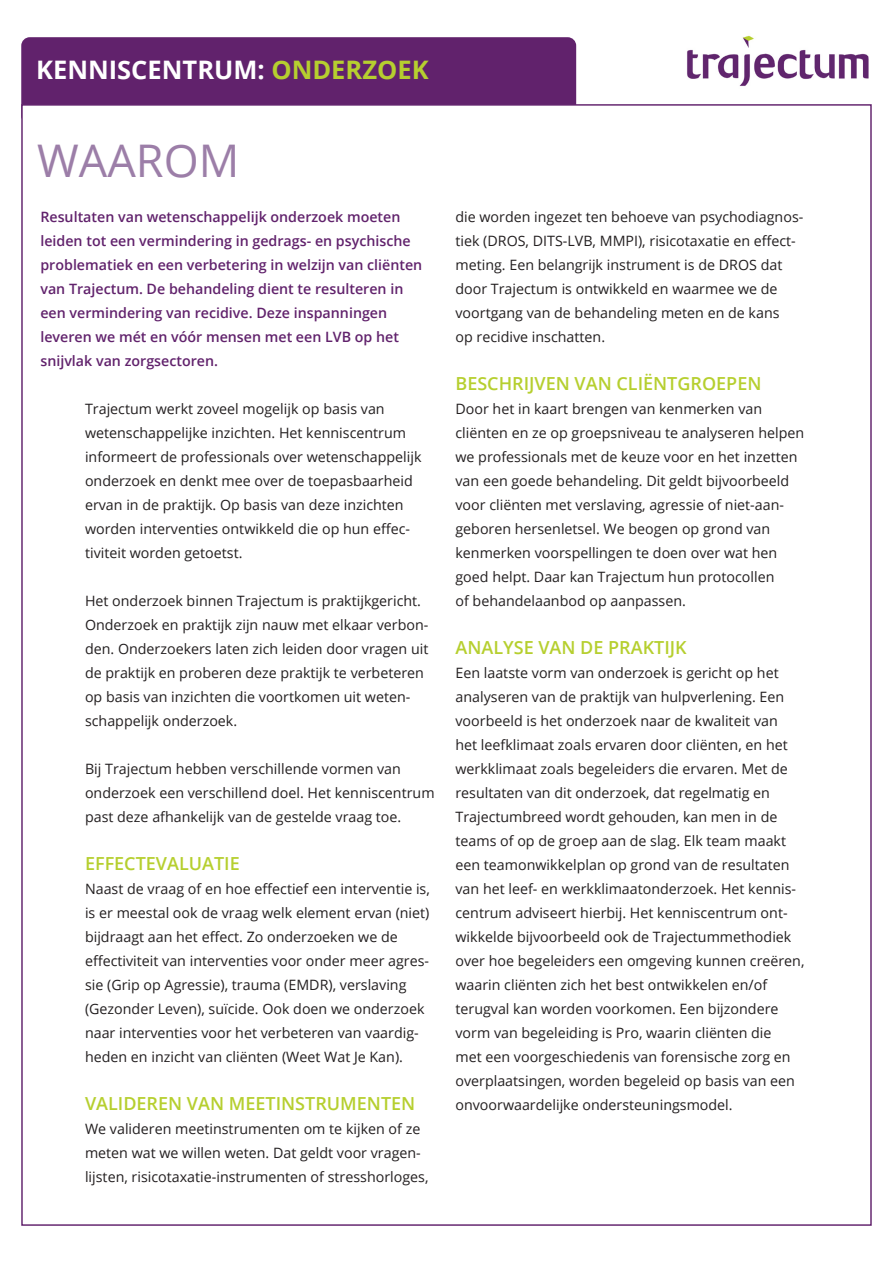
<style>
.page{position:relative;width:893px;height:1263px;background:#fff}
.page>*{position:absolute;margin:0;border:0;box-sizing:border-box;transform-origin:0 0}
.t1{font:45px "Open Sans";color:#9c7ea8}
.t2{font:700 25.5px "Open Sans";color:#fff}
.t3{font:600 18px "Open Sans";color:#b6cf2f}
.t4{font:14.25px/24px "Open Sans";color:#231f20}
.t5{font:600 14.25px/24px "Open Sans";color:#61226c}
.s1{color:#b6cf2f}
</style>
<div class="page">
<img style="left:687px;top:35px;width:182px;height:51px">
<div style="left:21px;top:37px;width:555px;height:87px;background:#61226c;border-radius:9px"></div>
<div style="left:21px;top:104px;width:851px;height:1122px;background:#fff;border:1px solid #61226c"></div>
<h2 class="t2" style="left:36px;top:52px;width:394px">KENNISCENTRUM: <span class="s1">ONDERZOEK</span></h2>
<h1 class="t1" style="left:37px;top:130px;width:204px">WAAROM</h1>
<p class="t5" style="left:40px;top:205px;width:383px">Resultaten van wetenschappelijk onderzoek moeten leiden tot een vermindering in gedrags- en psychische problematiek en een verbetering in welzijn van cliënten van Trajectum. De behandeling dient te resulteren in een vermindering van recidive. Deze inspanningen leveren we mét en vóór mensen met een LVB op het snijvlak van zorgsectoren.</p>
<p class="t4" style="left:85px;top:396px;width:338px">Trajectum werkt zoveel mogelijk op basis van wetenschappelijke inzichten. Het kenniscentrum informeert de professionals over wetenschappelijk onderzoek en denkt mee over de toepasbaarheid ervan in de praktijk. Op basis van deze inzichten worden interventies ontwikkeld die op hun effec&shy;tiviteit worden getoetst.</p>
<p class="t4" style="left:85px;top:588px;width:345px">Het onderzoek binnen Trajectum is praktijkgericht.<br>Onderzoek en praktijk zijn nauw met elkaar verbon&shy;den. Onderzoekers laten zich leiden door vragen uit de praktijk en proberen deze praktijk te verbeteren op basis van inzichten die voortkomen uit weten&shy;schappelijk onderzoek.</p>
<p class="t4" style="left:85px;top:756px;width:351px">Bij Trajectum hebben verschillende vormen van onderzoek een verschillend doel. Het kenniscentrum past deze afhankelijk van de gestelde vraag toe.</p>
<p class="t3" style="left:85px;top:851px;width:156px">EFFECTEVALUATIE</p>
<p class="t4" style="left:85px;top:876px;width:346px">Naast de vraag of en hoe effectief een interventie is, is er meestal ook de vraag welk element ervan (niet) bijdraagt aan het effect. Zo onderzoeken we de effectiviteit van interventies voor onder meer agres&shy;sie (Grip op Agressie), trauma (EMDR), verslaving (Gezonder Leven), suïcide. Ook doen we onderzoek naar interventies voor het verbeteren van vaardig&shy;heden en inzicht van cliënten (Weet Wat Je Kan).</p>
<p class="t3" style="left:85px;top:1091px;width:332px">VALIDEREN VAN MEETINSTRUMENTEN</p>
<p class="t4" style="left:85px;top:1116px;width:345px">We valideren meetinstrumenten om te kijken of ze meten wat we willen weten. Dat geldt voor vragen&shy;lijsten, risicotaxatie-instrumenten of stresshorloges,</p>
<p class="t4" style="left:455px;top:204px;width:349px">die worden ingezet ten behoeve van psychodiagnos&shy;tiek (DROS, DITS-LVB, MMPI), risicotaxatie en effect&shy;meting. Een belangrijk instrument is de DROS dat door Trajectum is ontwikkeld en waarmee we de voortgang van de behandeling meten en de kans<br>op recidive inschatten.</p>
<p class="t3" style="left:455px;top:371px;width:307px">BESCHRIJVEN VAN CLIËNTGROEPEN</p>
<p class="t4" style="left:455px;top:396px;width:350px">Door het in kaart brengen van kenmerken van cliënten en ze op groepsniveau te analyseren helpen we professionals met de keuze voor en het inzetten van een goede behandeling. Dit geldt bijvoorbeeld voor cliënten met verslaving, agressie of niet-aan&shy;geboren hersenletsel. We beogen op grond van kenmerken voorspellingen te doen over wat hen goed helpt. Daar kan Trajectum hun protocollen<br>of behandelaanbod op aanpassen.</p>
<p class="t3" style="left:455px;top:635px;width:233px">ANALYSE VAN DE PRAKTIJK</p>
<p class="t4" style="left:455px;top:660px;width:351px">Een laatste vorm van onderzoek is gericht op het analyseren van de praktijk van hulpverlening. Een voorbeeld is het onderzoek naar de kwaliteit van<br>het leefklimaat zoals ervaren door cliënten, en het werkklimaat zoals begeleiders die ervaren. Met de resultaten van dit onderzoek, dat regelmatig en Trajectumbreed wordt gehouden, kan men in de teams of op de groep aan de slag. Elk team maakt een teamonwikkelplan op grond van de resultaten van het leef- en werkklimaatonderzoek. Het kennis&shy;centrum adviseert hierbij. Het kenniscentrum ont&shy;wikkelde bijvoorbeeld ook de Trajectummethodiek over hoe begeleiders een omgeving kunnen creëren, waarin cliënten zich het best ontwikkelen en/of terugval kan worden voorkomen. Een bijzondere vorm van begeleiding is Pro, waarin cliënten die<br>met een voorgeschiedenis van forensische zorg en overplaatsingen, worden begeleid op basis van een onvoorwaardelijke ondersteuningsmodel.</p>
</div>
